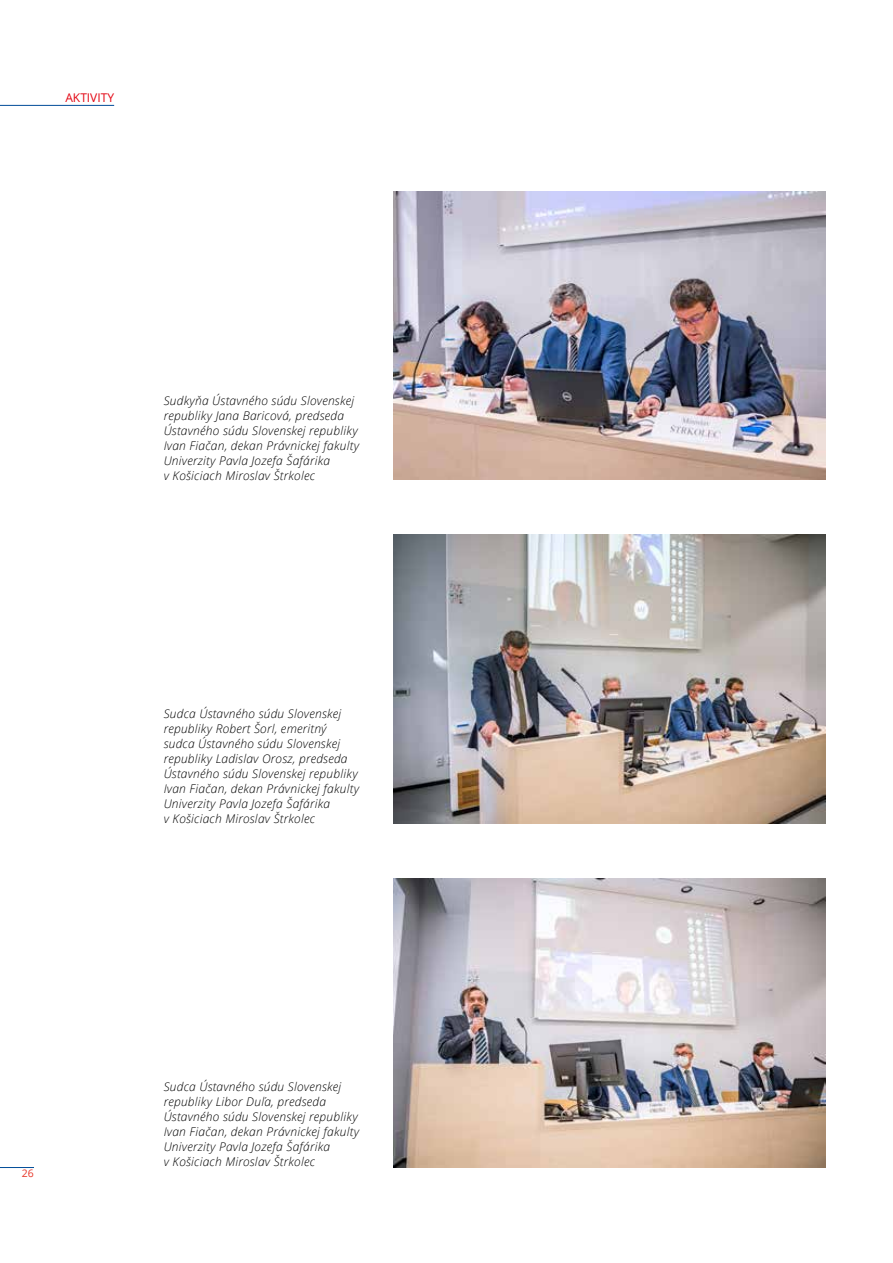
<style>
.page{position:relative;width:893px;height:1263px;background:#fff}
.page>*{position:absolute;margin:0;border:0;box-sizing:border-box;transform-origin:0 0}
.t1{font:italic 300 12px/15px "Open Sans";letter-spacing:.02em;color:#000}
.t2{font:12px "Open Sans";color:#e30613}
.t3{font:10.5px "Open Sans";color:#e73628}
</style>
<div class="page">
<img style="left:393px;top:191px;width:432px;height:288px">
<img style="left:393px;top:535px;width:432px;height:288px">
<img style="left:393px;top:879px;width:432px;height:288px">
<hr style="left:0;top:1167px;width:34px;height:1px;background:#004c98">
<hr style="left:0;top:105px;width:114px;height:1px;background:#004c98">
<p class="t2" style="left:65px;top:89px;width:50px">AKTIVITY</p>
<p class="t3" style="left:22px;top:1166px;width:14px">26</p>
<p class="t1" style="left:164px;top:392px;width:197px">Sudkyňa Ústavného súdu Slovenskej republiky Jana Baricová, predseda Ústavného súdu Slovenskej republiky Ivan Fiačan, dekan Právnickej fakulty Univerzity Pavla Jozefa Šafárika<br>v Košiciach Miroslav Štrkolec</p>
<p class="t1" style="left:164px;top:706px;width:197px">Sudca Ústavného súdu Slovenskej republiky Robert Šorl, emeritný sudca Ústavného súdu Slovenskej republiky Ladislav Orosz, predseda Ústavného súdu Slovenskej republiky Ivan Fiačan, dekan Právnickej fakulty Univerzity Pavla Jozefa Šafárika<br>v Košiciach Miroslav Štrkolec</p>
<p class="t1" style="left:164px;top:1079px;width:197px">Sudca Ústavného súdu Slovenskej republiky Libor Duľa, predseda Ústavného súdu Slovenskej republiky Ivan Fiačan, dekan Právnickej fakulty Univerzity Pavla Jozefa Šafárika<br>v Košiciach Miroslav Štrkolec</p>
</div>
